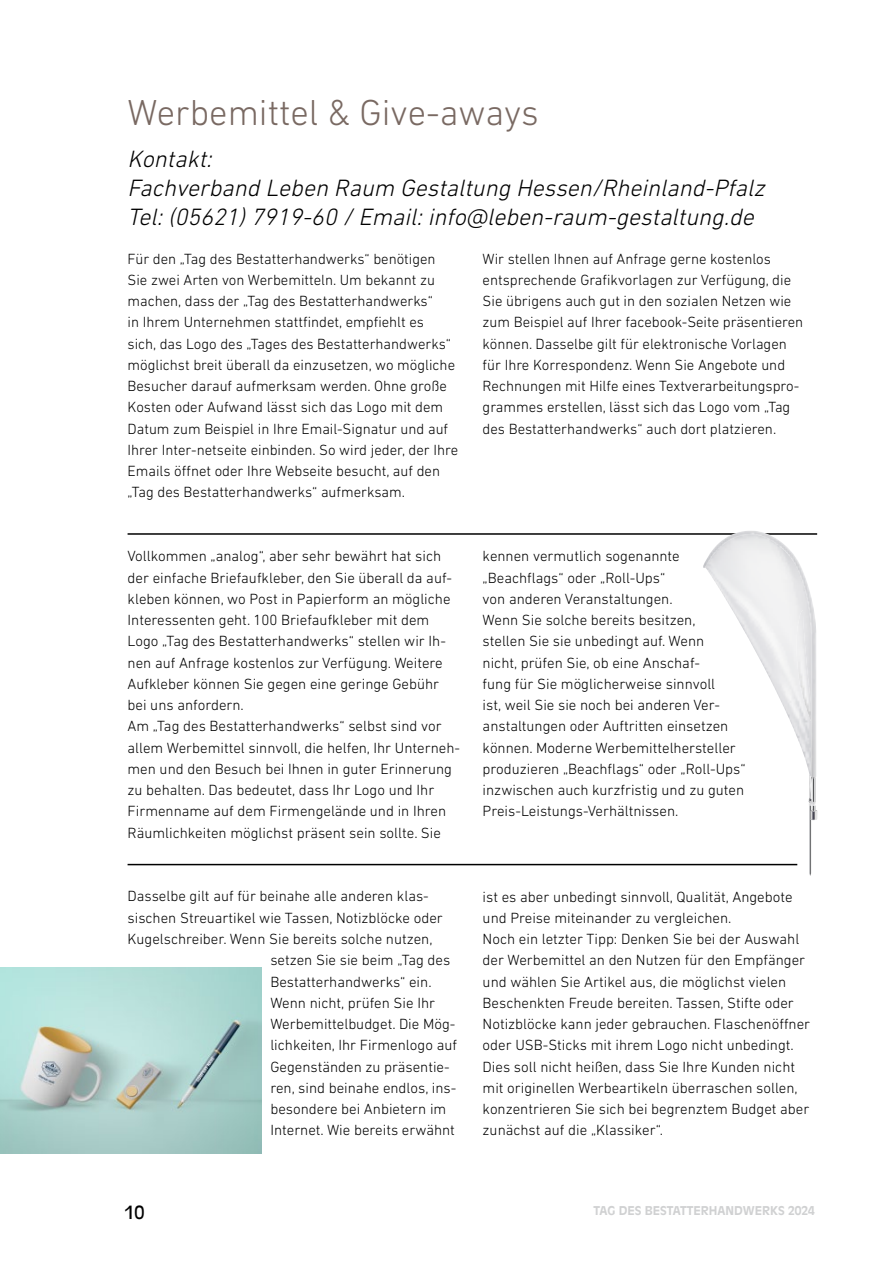
<style>
.page{position:relative;width:893px;height:1263px;background:#fff}
.page>*{position:absolute;margin:0;border:0;box-sizing:border-box;transform-origin:0 0}
.t1{font:300 36.75px "DIN Next LT Pro";color:#796962}
.t2{font:italic 300 24px/28.8px "DIN Next LT Pro";color:#000}
.t3{font:18px "Antique Olive";color:#000}
.t4{font:300 15px/21.3px "DIN Next LT Pro";color:#000}
.t5{font:700 12px "Antique Olive";color:#d0d1d2}
</style>
<div class="page">
<hr style="left:128px;top:533px;width:689px;height:2px;background:#000">
<hr style="left:128px;top:864px;width:669px;height:1px;background:#000">
<svg style="left:809px;top:777px;width:9px;height:99px"></svg>
<img style="left:703px;top:531px;width:113px;height:246px">
<img style="left:0;top:968px;width:262px;height:185px">
<h1 class="t1" style="left:128px;top:91px;width:413px">Werbemittel &amp; Give-aways</h1>
<h2 class="t2" style="left:128px;top:144px;width:644px">Kontakt:<br>Fachverband Leben Raum Gestaltung Hessen/Rheinland-Pfalz<br>Tel:(05621)7919-60 /Email:info@leben-raum-gestaltung.de</h2>
<p class="t4" style="left:483px;top:248px;width:322px">Wir stellen Ihnen auf Anfrage gerne kostenlos entsprechende Grafikvorlagen zur Verfügung, die Sie übrigens auch gut in den sozialen Netzen wie zum Beispiel auf Ihrer facebook-Seite präsentieren können. Dasselbe gilt für elektronische Vorlagen für Ihre Korrespondenz. Wenn Sie Angebote und Rechnungen mit Hilfe eines Textverarbeitungspro&shy;grammes erstellen, lässt sich das Logo vom „Tag des Bestatterhandwerks“ auch dort platzieren.</p>
<p class="t4" style="left:128px;top:248px;width:332px">Für den „Tag des Bestatterhandwerks“ benötigen Sie zwei Arten von Werbemitteln. Um bekannt zu machen, dass der „Tag des Bestatterhandwerks“<br>in Ihrem Unternehmen stattfindet, empfiehlt es<br>sich, das Logo des „Tages des Bestatterhandwerks“ möglichst breit überall da einzusetzen, wo mögliche Besucher darauf aufmerksam werden. Ohne große Kosten oder Aufwand lässt sich das Logo mit dem Datum zum Beispiel in Ihre Email-Signatur und auf Ihrer Inter-netseite einbinden. So wird jeder, der Ihre Emails öffnet oder Ihre Webseite besucht, auf den „Tag des Bestatterhandwerks“ aufmerksam.</p>
<p class="t4" style="left:128px;top:545px;width:334px">Vollkommen „analog“, aber sehr bewährt hat sich der einfache Briefaufkleber, den Sie überall da auf&shy;kleben können, wo Post in Papierform an mögliche Interessenten geht. 100 Briefaufkleber mit dem Logo „Tag des Bestatterhandwerks“ stellen wir Ih&shy;nen auf Anfrage kostenlos zur Verfügung. Weitere Aufkleber können Sie gegen eine geringe Gebühr bei uns anfordern.<br>Am „Tag des Bestatterhandwerks“ selbst sind vor allem Werbemittel sinnvoll, die helfen, Ihr Unterneh&shy;men und den Besuch bei Ihnen in guter Erinnerung zu behalten. Das bedeutet, dass Ihr Logo und Ihr Firmenname auf dem Firmengelände und in Ihren Räumlichkeiten möglichst präsent sein sollte. Sie</p>
<p class="t4" style="left:128px;top:885px;width:303px">Dasselbe gilt auf für beinahe alle anderen klas-</p>
<p class="t4" style="left:128px;top:907px;width:317px">sischen Streuartikel wie Tassen, Notizblöcke oder</p>
<p class="t4" style="left:128px;top:928px;width:306px">Kugelschreiber. Wenn Sie bereits solche nutzen,</p>
<p class="t4" style="left:270px;top:949px;width:181px">setzen Sie sie beim „Tag des</p>
<p class="t4" style="left:270px;top:970px;width:163px">Bestatterhandwerks“ ein.</p>
<p class="t4" style="left:270px;top:992px;width:166px">Wenn nicht, prüfen Sie Ihr</p>
<p class="t4" style="left:270px;top:1013px;width:187px">Werbemittelbudget. Die Mög-</p>
<p class="t4" style="left:270px;top:1034px;width:188px">lichkeiten, Ihr Firmenlogo auf</p>
<p class="t4" style="left:270px;top:1055px;width:181px">Gegenständen zu präsentie-</p>
<p class="t4" style="left:270px;top:1077px;width:188px">ren, sind beinahe endlos, ins-</p>
<p class="t4" style="left:270px;top:1098px;width:177px">besondere bei Anbietern im</p>
<p class="t4" style="left:270px;top:1119px;width:186px">Internet. Wie bereits erwähnt</p>
<p class="t4" style="left:483px;top:545px;width:264px">kennen vermutlich sogenannte „Beachflags“ oder „Roll-Ups“<br>von anderen Veranstaltungen.<br>Wenn Sie solche bereits besitzen,<br>stellen Sie sie unbedingt auf. Wenn<br>nicht, prüfen Sie, ob eine Anschaf-<br>fung für Sie möglicherweise sinnvoll<br>ist, weil Sie sie noch bei anderen Ver&shy;anstaltungen oder Auftritten einsetzen können. Moderne Werbemittelhersteller produzieren „Beachflags“ oder „Roll-Ups“ inzwischen auch kurzfristig und zu guten Preis-Leistungs-Verhältnissen.</p>
<p class="t4" style="left:483px;top:886px;width:329px">ist es aber unbedingt sinnvoll, Qualität, Angebote und Preise miteinander zu vergleichen.<br>Noch ein letzter Tipp: Denken Sie bei der Auswahl der Werbemittel an den Nutzen für den Empfänger und wählen Sie Artikel aus, die möglichst vielen Beschenkten Freude bereiten. Tassen, Stifte oder Notizblöcke kann jeder gebrauchen. Flaschenöffner oder USB-Sticks mit ihrem Logo nicht unbedingt.<br>Dies soll nicht heißen, dass Sie Ihre Kunden nicht mit originellen Werbeartikeln überraschen sollen, konzentrieren Sie sich bei begrenztem Budget aber zunächst auf die „Klassiker“.</p>
<p class="t3" style="left:125px;top:1201px;width:22px">10</p>
<p class="t5" style="left:593px;top:1203px;width:223px">TAG DES BESTATTERHANDWERKS 2024</p>
</div>
